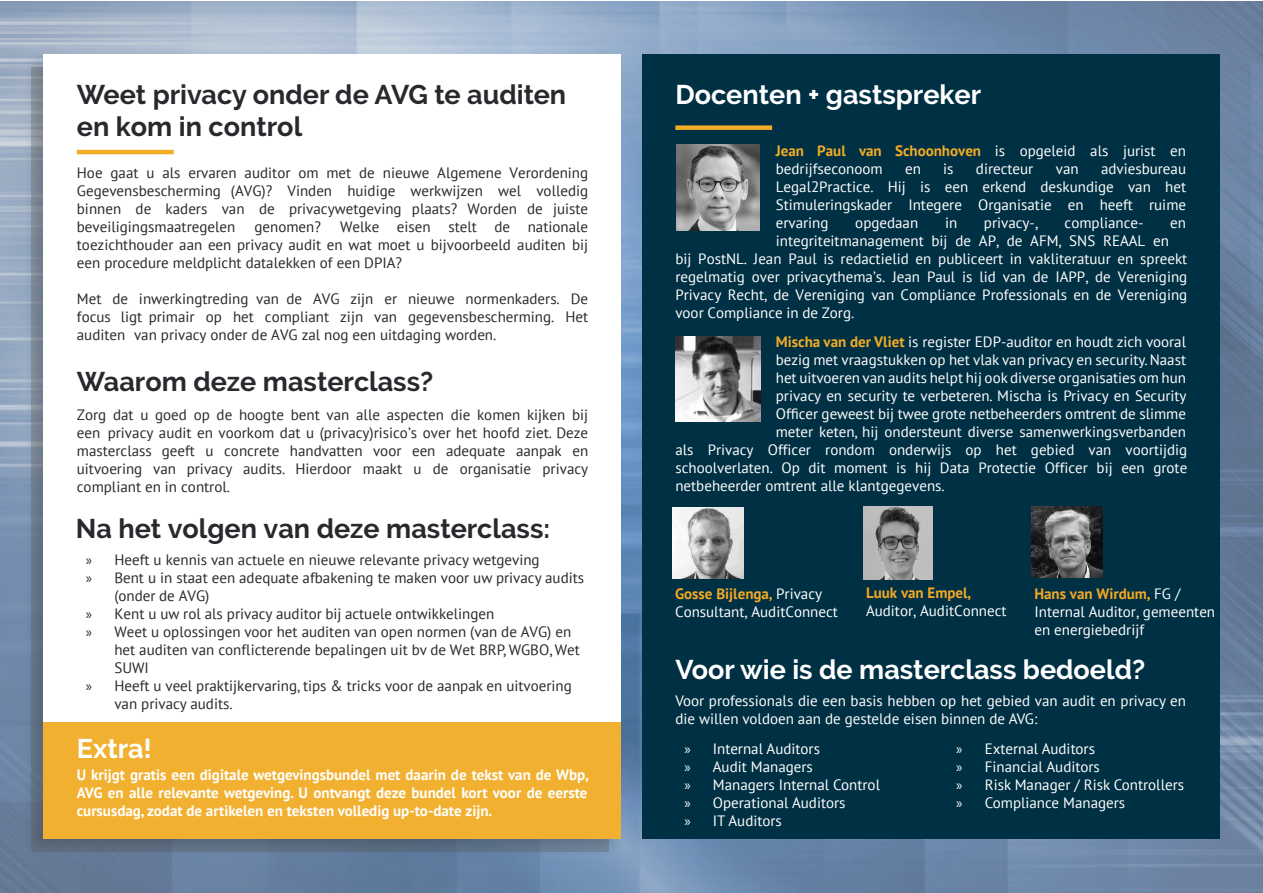
<style>
.page{position:relative;width:1263px;height:893px;background:#fff}
.page>*{position:absolute;margin:0;border:0;box-sizing:border-box;transform-origin:0 0}
.t1{font:700 27px/32.4px "Raleway";color:#28282d}
.t2{font:700 27px "Raleway";color:#fff}
.t3{font:700 27px "Raleway";color:#28282d}
.t4{font:700 27px "Raleway";color:#fff}
.t5{font:15px/18px "PT Sans";color:#fff}
.t6{font:15px/18px "PT Sans";color:#28282d;text-align:justify}
.t7{font:700 15px/18px "PT Sans";color:#fff;text-align:justify}
.t8{font:15px/18px "PT Sans";color:#fff}
.t9{font:700 15px "PT Sans";color:#f3a826}
.s1{font-style:inherit}
.s2{font-family:"Myriad Pro"}
.s3{font-weight:700;color:#f2ac26}
.s4{font-weight:700;color:#f3a826}
</style>
<div class="page">
<img style="left:0;top:1px;width:1262px;height:892px">
<div style="left:642px;top:54px;width:577px;height:785px;background:#003043"></div>
<div style="left:24px;top:49px;width:600px;height:808px;background:#000;opacity:.15"></div>
<div style="left:44px;top:54px;width:577px;height:785px;background:#fff"></div>
<hr style="left:77px;top:150px;width:97px;height:4px;background:#f2ac26">
<div style="left:675px;top:125px;width:97px;height:5px;background:#f2ac26"></div>
<img style="left:677px;top:144px;width:82px;height:86px">
<img style="left:675px;top:336px;width:86px;height:86px">
<div style="left:43px;top:722px;width:578px;height:117px;background:#f2b031"></div>
<img style="left:672px;top:507px;width:71px;height:72px">
<img style="left:863px;top:507px;width:70px;height:72px">
<img style="left:1031px;top:507px;width:71px;height:71px">
<p class="t1" style="left:77px;top:78px;width:491px">Weet privacy onder de AVG te auditen en kom in control</p>
<p class="t6" style="left:77px;top:164px;width:513px">Hoe gaat u als ervaren auditor om met de nieuwe <span class="s1">Algemene</span> Verordening <span class="s1">Gegevensbescherming</span> (AVG)? Vinden huidige werkwijzen wel volledig binnen de kaders van de privacywetgeving plaats? Worden de juiste beveiligingsmaatregelen</p>
<p class="t6" style="left:254px;top:218px;width:68px">genomen?</p>
<p class="t6" style="left:77px;top:218px;width:513px;text-indent:263px">Welke eisen stelt de nationale toezichthouder aan een privacy audit en wat moet u bijvoorbeeld auditen bij een <span class="s1">procedure meldplicht datalekken of een DPIA?</span></p>
<p class="t6" style="left:77px;top:290px;width:513px">Met de inwerkingtreding van de AVG zijn er nieuwe normenkaders. De focus ligt primair op het compliant zijn van gegevensbescherming. Het auditen van privacy onder de AVG zal nog een uitdaging worden.</p>
<p class="t1" style="left:77px;top:366px;width:358px">Waarom deze masterclass?</p>
<p class="t6" style="left:77px;top:405px;width:513px">Zorg dat u goed op de hoogte bent van alle aspecten die komen kijken bij een privacy audit en voorkom dat u (privacy)risico’s over het hoofd ziet. Deze masterclass geeft u concrete handvatten voor een adequate aanpak en uitvoering van privacy audits. Hierdoor maakt u de organisatie privacy compliant en in control.</p>
<h1 class="t3" style="left:76px;top:513px;width:476px">Na het volgen van deze masterclass:</h1>
<p class="t6" style="left:86px;top:550px;width:455px"><span class="s2">»</span> Heeft u kennis van actuele en nieuwe relevante privacy wetgeving</p>
<p class="t6" style="left:86px;top:568px;width:500px"><span class="s2">»</span> Bent u in staat een adequate afbakening te maken voor uw privacy audits</p>
<p class="t6" style="left:114px;top:586px;width:97px">(onder de AVG)</p>
<p class="t6" style="left:86px;top:604px;width:410px"><span class="s2">»</span> Kent u uw rol als privacy auditor bij actuele ontwikkelingen</p>
<p class="t6" style="left:86px;top:622px;width:487px"><span class="s2">»</span> Weet u oplossingen voor het auditen van open normen (van de AVG) en</p>
<p class="t6" style="left:114px;top:640px;width:467px">het auditen van conflicterende bepalingen uit bv de Wet BRP, WGBO, Wet</p>
<p class="t6" style="left:114px;top:658px;width:36px">SUWI</p>
<p class="t6" style="left:86px;top:676px;width:487px"><span class="s2">»</span> Heeft u veel praktijkervaring, tips &amp; tricks voor de aanpak en uitvoering</p>
<p class="t6" style="left:114px;top:694px;width:120px">van privacy audits.</p>
<p class="t2" style="left:77px;top:733px;width:76px">Extra!</p>
<p class="t7" style="left:77px;top:766px;width:513px">U krijgt gratis een digitale wetgevingsbundel met daarin de tekst van de Wbp, AVG en alle relevante wetgeving. U ontvangt deze bundel kort voor de eerste cursusdag, zodat de artikelen en teksten volledig up-to-date zijn.</p>
<p class="t4" style="left:675px;top:79px;width:307px"><span class="s1">Docenten</span> + gastspreker</p>
<p class="t5" style="left:776px;top:141px;width:412px"><span class="s3">Jean Paul van Schoonhoven</span> is opgeleid als jurist en bedrijfseconoom</p>
<p class="t5" style="left:776px;top:159px;width:412px;text-align:justify;text-indent:325px">adviesbureau Legal2Practice. Hij is een erkend deskundige van het Stimuleringskader Integere Organisatie en heeft ruime ervaring</p>
<p class="t5" style="left:905px;top:159px;width:17px">en</p>
<p class="t5" style="left:943px;top:159px;width:12px">is</p>
<p class="t5" style="left:976px;top:159px;width:59px">directeur</p>
<p class="t5" style="left:1056px;top:159px;width:24px">van</p>
<p class="t5" style="left:855px;top:213px;width:64px">opgedaan</p>
<p class="t5" style="left:945px;top:213px;width:14px">in</p>
<p class="t5" style="left:984px;top:213px;width:55px">privacy-,</p>
<p class="t5" style="left:1065px;top:213px;width:80px">compliance-</p>
<p class="t5" style="left:1170px;top:213px;width:17px">en</p>
<p class="t5" style="left:675px;top:231px;width:513px;text-indent:100px">integriteitmanagement bij de AP, de AFM, SNS REAAL en bij PostNL. Jean Paul is redactielid en publiceert in vakliteratuur en spreekt regelmatig over privacythema’s. Jean Paul is lid van de IAPP, de Vereniging Privacy Recht, de Vereniging van Compliance Professionals en de Vereniging voor Compliance in de Zorg.</p>
<p class="t5" style="left:776px;top:333px;width:412px"><span class="s3">Mischa van der Vliet</span> is register EDP-auditor en houdt zich vooral</p>
<p class="t5" style="left:776px;top:351px;width:412px">bezig met vraagstukken op het vlak van privacy en security. Naast</p>
<p class="t5" style="left:776px;top:369px;width:412px">het uitvoeren van audits helpt hij ook diverse organisaties om hun</p>
<p class="t5" style="left:776px;top:387px;width:412px">privacy en security te verbeteren. Mischa is Privacy en Security</p>
<p class="t5" style="left:776px;top:405px;width:412px">Officer geweest bij twee grote netbeheerders omtrent de slimme</p>
<p class="t5" style="left:776px;top:423px;width:412px">meter keten, hij ondersteunt diverse samenwerkingsverbanden</p>
<p class="t5" style="left:675px;top:441px;width:513px">als Privacy Officer rondom onderwijs op het gebied van voortijdig</p>
<p class="t5" style="left:675px;top:459px;width:513px">schoolverlaten. Op dit moment is hij Data Protectie Officer bij een grote</p>
<p class="t5" style="left:675px;top:477px;width:271px">netbeheerder omtrent alle klantgegevens.</p>
<p class="t5" style="left:675px;top:584px;width:164px"><span class="s4">Gosse Bijlenga,</span> Privacy<br>Consultant, AuditConnect</p>
<p class="t9" style="left:866px;top:583px;width:107px">Luuk van Empel,</p>
<p class="t5" style="left:866px;top:602px;width:142px">Auditor, AuditConnect</p>
<p class="t8" style="left:1034px;top:584px;width:182px"><span class="s4">Hans van Wirdum</span><span class="s4">,</span> FG /<br>Internal Auditor, gemeenten en energiebedrijf</p>
<p class="t2" style="left:675px;top:654px;width:471px">Voor wie is de masterclass bedoeld?</p>
<p class="t5" style="left:675px;top:691px;width:512px">Voor professionals die een basis hebben op het gebied van audit en privacy en die willen voldoen aan de gestelde eisen binnen de AVG:</p>
<p class="t5" style="left:684px;top:739px;width:137px"><span class="s2">»</span> Internal Auditors</p>
<p class="t5" style="left:684px;top:757px;width:130px"><span class="s2">»</span> Audit Managers</p>
<p class="t5" style="left:684px;top:775px;width:197px"><span class="s2">»</span> Managers Internal Control</p>
<p class="t5" style="left:684px;top:793px;width:163px"><span class="s2">»</span> Operational Auditors</p>
<p class="t5" style="left:684px;top:811px;width:99px"><span class="s2">»</span> IT Auditors</p>
<p class="t5" style="left:956px;top:739px;width:140px"><span class="s2">»</span> External Auditors</p>
<p class="t5" style="left:956px;top:757px;width:145px"><span class="s2">»</span> Financial Auditors</p>
<p class="t5" style="left:956px;top:775px;width:229px"><span class="s2">»</span> Risk Manager / Risk Controllers</p>
<p class="t5" style="left:956px;top:793px;width:171px"><span class="s2">»</span> Compliance Managers</p>
</div>
